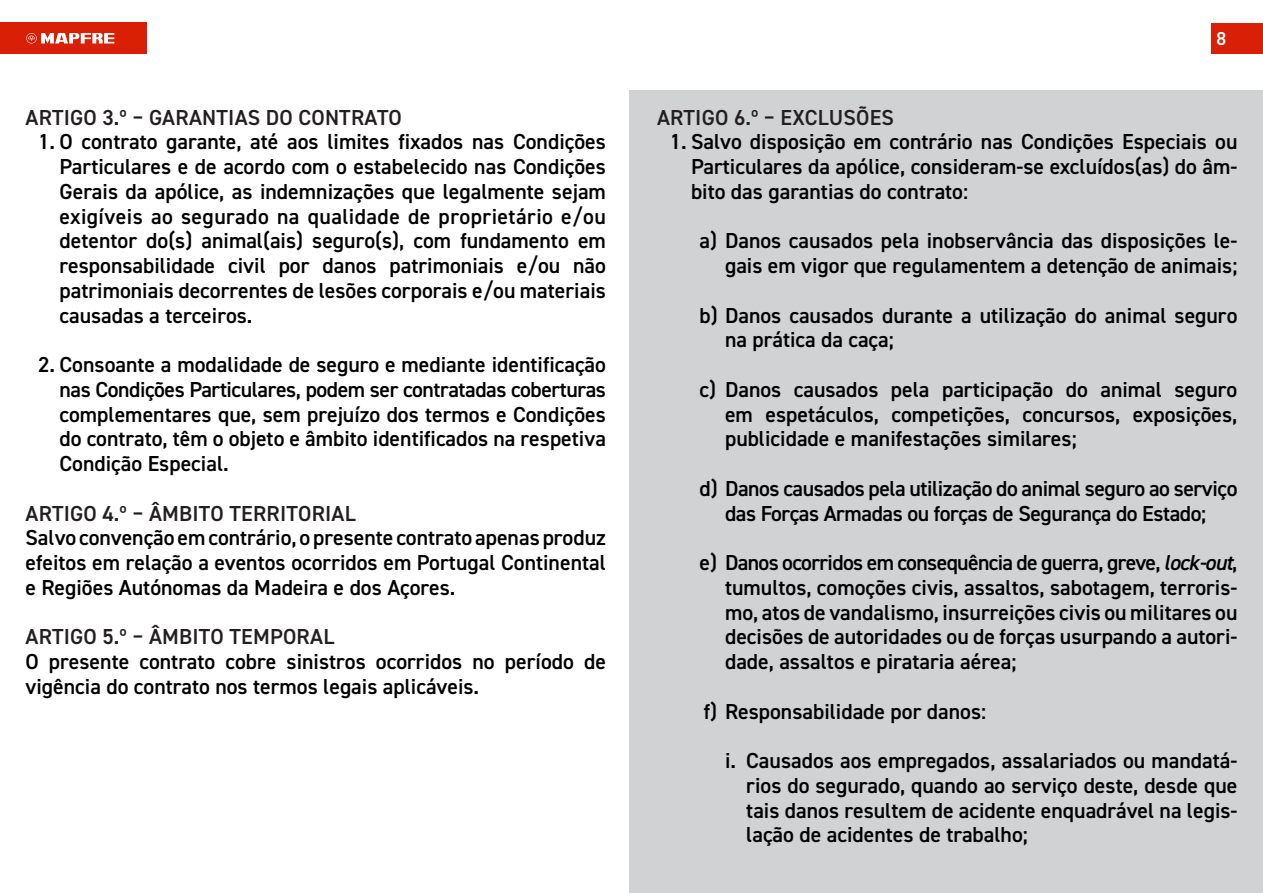
<style>
.page{position:relative;width:1263px;height:893px;background:#fff}
.page>*{position:absolute;margin:0;border:0;box-sizing:border-box;transform-origin:0 0}
.t1{font:600 21.75px/24.8px "DIN2014";color:#000;text-align:justify}
.t2{font:600 21.75px "DIN2014";letter-spacing:.01em;color:#231f20}
.t3{font:600 21.75px/24.8px "DIN2014";letter-spacing:-.02em;color:#000;text-align:center}
.t4{font:600 18.75px "DIN2014";color:#fff}
.s1{font-style:italic}
</style>
<div class="page">
<div style="left:0;top:23px;width:147px;height:31px;background:#d91f05"></div>
<div style="left:1212px;top:23px;width:51px;height:31px;background:#d91f05"></div>
<svg style="left:26px;top:33px;width:88px;height:10px"></svg>
<div style="left:629px;top:90px;width:634px;height:803px;background:#d1d2d4"></div>
<p class="t2" style="left:26px;top:103px;width:378px">ARTIGO 3.º – GARANTIAS DO CONTRATO</p>
<p class="t1" style="left:60px;top:129px;width:548px;text-indent:-21px">1. O contrato garante, até aos limites fixados nas Condições Particulares e de acordo com o estabelecido nas Condições Gerais da apólice, as indemnizações que legalmente sejam exigíveis ao segurado na qualidade de proprietário e/ou detentor do(s) animal(ais) seguro(s), com fundamento em responsabilidade civil por danos patrimoniais e/ou não patrimoniais decorrentes de lesões corporais e/ou materiais causadas a terceiros.</p>
<p class="t1" style="left:60px;top:352px;width:548px;text-indent:-21px">2. Consoante a modalidade de seguro e mediante identificação nas Condições Particulares, podem ser contratadas coberturas complementares que, sem prejuízo dos termos e Condições do contrato, têm o objeto e âmbito identificados na respetiva Condição Especial.</p>
<p class="t2" style="left:26px;top:499px;width:332px">ARTIGO 4.º – ÂMBITO TERRITORIAL</p>
<p class="t1" style="left:26px;top:525px;width:582px">Salvo convenção em contrário, o presente contrato apenas produz efeitos em relação a eventos ocorridos em Portugal Continental e Regiões Autónomas da Madeira e dos Açores.</p>
<p class="t2" style="left:26px;top:622px;width:310px">ARTIGO 5.º – ÂMBITO TEMPORAL</p>
<p class="t1" style="left:26px;top:649px;width:582px">O presente contrato cobre sinistros ocorridos no período de vigência do contrato nos termos legais aplicáveis.</p>
<p class="t4" style="left:1216px;top:26px;width:11px">8</p>
<p class="t2" style="left:657px;top:103px;width:238px">ARTIGO 6.º – EXCLUSÕES</p>
<p class="t1" style="left:691px;top:129px;width:548px;text-indent:-21px">1. Salvo disposição em contrário nas Condições Especiais ou Particulares da apólice, consideram-se excluídos(as) do âm&shy;bito das garantias do contrato:</p>
<p class="t1" style="left:699px;top:228px;width:539px;text-align:right">a) Danos causados pela inobservância das disposições le&shy;gais em vigor que regulamentem a detenção de animais;</p>
<p class="t1" style="left:725px;top:302px;width:514px;text-indent:-26px">b) Danos causados durante a utilização do animal seguro na prática da caça;</p>
<p class="t1" style="left:725px;top:376px;width:514px;text-indent:-26px">c) Danos causados pela participação do animal seguro em espetáculos, competições, concursos, exposições, publicidade e manifestações similares;</p>
<p class="t3" style="left:699px;top:475px;width:539px">d) Danos causados pela utilização do animal seguro ao serviço das Forças Armadas ou forças de Segurança do Estado;</p>
<p class="t1" style="left:725px;top:550px;width:514px;text-indent:-26px">e) Danos ocorridos em consequência de guerra, greve, <span class="s1">lock-out</span>, tumultos, comoções civis, assaltos, sabotagem, terroris&shy;mo, atos de vandalismo, insurreições civis ou militares ou decisões de autoridades ou de forças usurpando a autori&shy;dade, assaltos e pirataria aérea;</p>
<p class="t1" style="left:704px;top:698px;width:284px">f) Responsabilidade por danos:</p>
<p class="t1" style="left:746px;top:748px;width:493px;text-indent:-21px">i. Causados aos empregados, assalariados ou mandatá&shy;rios do segurado, quando ao serviço deste, desde que tais danos resultem de acidente enquadrável na legis&shy;lação de acidentes de trabalho;</p>
</div>
